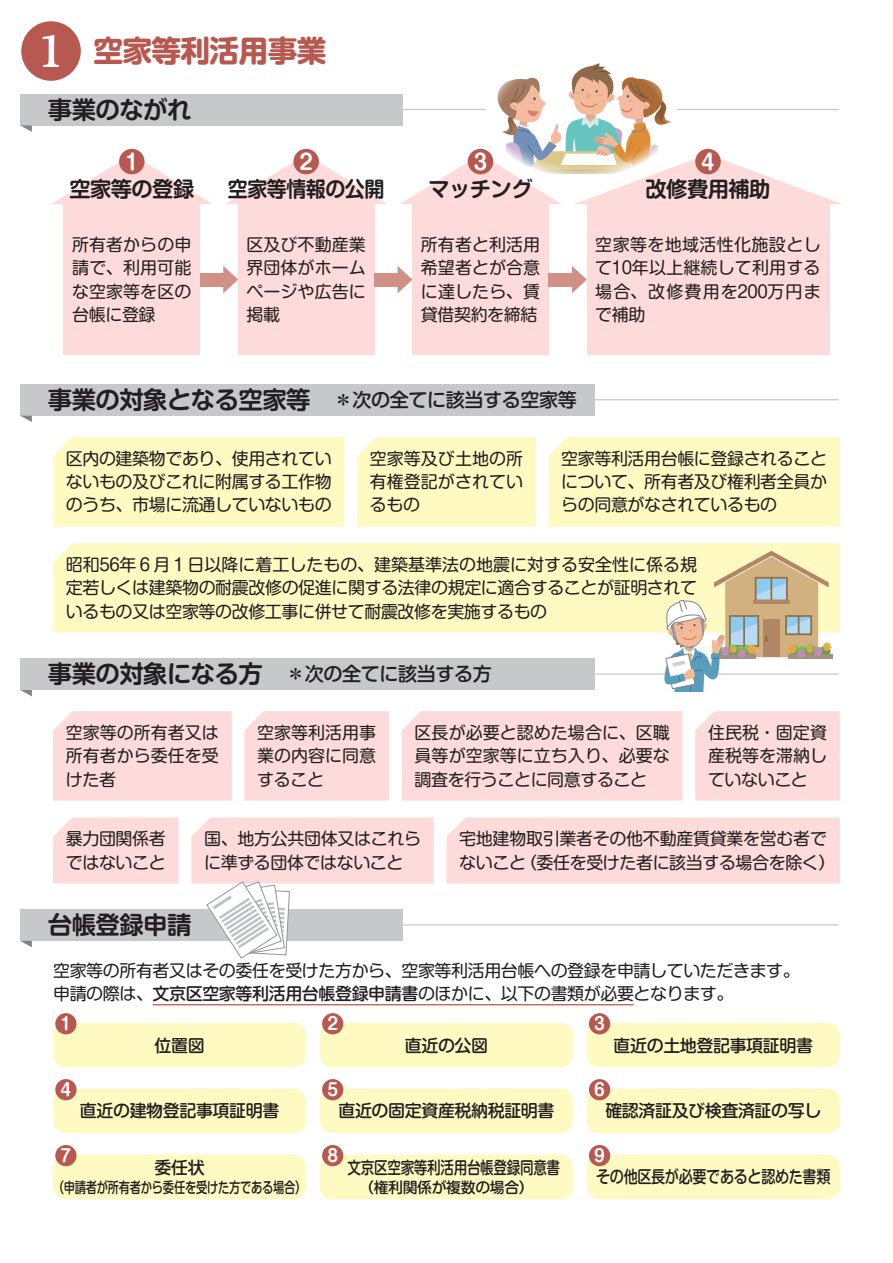
<style>
.page{position:relative;width:893px;height:1263px;background:#fff}
.page>*{position:absolute;margin:0;border:0;box-sizing:border-box;transform-origin:0 0}
.t1{font:700 44.7px "Iowan Old Style";color:#fff}
.t2{font:700 29.7px "Shin M Go Pr 6";letter-spacing:-.025em;color:#b75950}
.t3{font:700 24.45px "Shin M Go Pr 6 De";letter-spacing:-.025em;color:#231f20}
.t4{font:700 21.3px "Shin M Go Pr 6 De";letter-spacing:-.025em;color:#231f20}
.t5{font:700 21.3px "Shin M Go Pr 6 De";letter-spacing:-.025em;color:#231f20;scale:.94 1}
.t6{font:700 21.3px "Shin M Go Pr 6 De";color:#fff}
.t7{font:500 19.2px "Shin M Go Pr 6";letter-spacing:-.025em;color:#231f20}
.t8{font:16.95px/23.4px "Shin M Go Pr 6";letter-spacing:-.025em;color:#231f20;text-align:justify}
.t9{font:500 16.95px "Shin M Go Pr 6";letter-spacing:-.025em;color:#231f20}
.t10{font:500 16.95px "Shin M Go Pr 6";letter-spacing:-.025em;color:#231f20;scale:.83 1}
.t11{font:500 16.95px "Shin M Go Pr 6";letter-spacing:-.025em;color:#231f20;scale:.8 1}
.t12{font:700 16.95px "Shin M Go Pr 6 De";color:#fff}
.t13{font:500 14.85px "Shin M Go Pr 6";letter-spacing:-.025em;color:#231f20;scale:.76 1}
.t14{font:500 14.85px "Shin M Go Pr 6";letter-spacing:-.025em;color:#231f20}
.s1{font-family:"Shin M Go Pr 6";font-weight:500;font-size:19.2px}
.s2{font-weight:500}
</style>
<div class="page">
<div style="left:20px;top:94px;width:383px;height:31px;background:#c7c8ca"></div>
<svg style="left:20px;top:125px;width:12px;height:7px"></svg>
<div style="left:20px;top:909px;width:383px;height:32px;background:#c7c8ca"></div>
<svg style="left:20px;top:941px;width:12px;height:6px"></svg>
<div style="left:53px;top:437px;width:291px;height:89px;background:#fffac1"></div>
<div style="left:53px;top:543px;width:787px;height:89px;background:#fffac1"></div>
<div style="left:357px;top:437px;width:179px;height:89px;background:#fffac1"></div>
<div style="left:549px;top:437px;width:291px;height:89px;background:#fffac1"></div>
<hr style="left:153px;top:1004px;width:481px;height:1px;background:#b75950">
<div style="left:53px;top:711px;width:179px;height:89px;background:#fcdbda"></div>
<div style="left:695px;top:711px;width:145px;height:89px;background:#fcdbda"></div>
<div style="left:446px;top:817px;width:394px;height:66px;background:#fcdbda"></div>
<div style="left:53px;top:817px;width:126px;height:66px;background:#fcdbda"></div>
<div style="left:244px;top:711px;width:145px;height:89px;background:#fcdbda"></div>
<div style="left:402px;top:711px;width:280px;height:89px;background:#fcdbda"></div>
<hr style="left:403px;top:924px;width:436px;height:1px;background:#c7c8ca">
<hr style="left:403px;top:673px;width:436px;height:2px;background:#c7c8ca">
<hr style="left:403px;top:399px;width:436px;height:1px;background:#c7c8ca">
<div style="left:788px;top:654px;width:44px;height:5px;background:#a58e83"></div>
<svg style="left:661px;top:551px;width:170px;height:140px"></svg>
<svg style="left:191px;top:817px;width:243px;height:142px"></svg>
<div style="left:21px;top:21px;width:60px;height:60px;background:#b75950;border-radius:50%"></div>
<div style="left:53px;top:1023px;width:253px;height:44px;background:#fffac1;border-radius:13px"></div>
<div style="left:320px;top:1023px;width:253px;height:44px;background:#fffac1;border-radius:13px"></div>
<div style="left:587px;top:1023px;width:253px;height:44px;background:#fffac1;border-radius:13px"></div>
<div style="left:53px;top:1089px;width:253px;height:44px;background:#fffac1;border-radius:13px"></div>
<div style="left:320px;top:1089px;width:253px;height:44px;background:#fffac1;border-radius:13px"></div>
<div style="left:587px;top:1089px;width:253px;height:44px;background:#fffac1;border-radius:13px"></div>
<div style="left:53px;top:1154px;width:253px;height:45px;background:#fffac1;border-radius:13px"></div>
<div style="left:320px;top:1154px;width:253px;height:45px;background:#fffac1;border-radius:13px"></div>
<div style="left:587px;top:1154px;width:253px;height:45px;background:#fffac1;border-radius:13px"></div>
<div style="left:55px;top:1013px;width:22px;height:21px;background:#b75950;border-radius:50%"></div>
<div style="left:322px;top:1013px;width:21px;height:21px;background:#b75950;border-radius:50%"></div>
<div style="left:589px;top:1013px;width:21px;height:21px;background:#b75950;border-radius:50%"></div>
<div style="left:55px;top:1079px;width:22px;height:21px;background:#b75950;border-radius:50%"></div>
<div style="left:322px;top:1079px;width:21px;height:21px;background:#b75950;border-radius:50%"></div>
<div style="left:589px;top:1079px;width:21px;height:21px;background:#b75950;border-radius:50%"></div>
<div style="left:55px;top:1145px;width:22px;height:21px;background:#b75950;border-radius:50%"></div>
<div style="left:322px;top:1145px;width:21px;height:21px;background:#b75950;border-radius:50%"></div>
<div style="left:589px;top:1145px;width:21px;height:21px;background:#b75950;border-radius:50%"></div>
<div style="left:587px;top:204px;width:242px;height:151px;background:#fcdbda"></div>
<div style="left:64px;top:204px;width:136px;height:151px;background:#fcdbda"></div>
<div style="left:238px;top:204px;width:136px;height:151px;background:#fcdbda"></div>
<div style="left:412px;top:204px;width:137px;height:151px;background:#fcdbda"></div>
<svg style="left:52px;top:155px;width:160px;height:49px"></svg>
<svg style="left:226px;top:155px;width:160px;height:49px"></svg>
<svg style="left:400px;top:63px;width:441px;height:141px"></svg>
<div style="left:468px;top:149px;width:25px;height:25px;background:#b75950;border-radius:50%"></div>
<div style="left:293px;top:149px;width:26px;height:25px;background:#b75950;border-radius:50%"></div>
<div style="left:119px;top:149px;width:26px;height:25px;background:#b75950;border-radius:50%"></div>
<div style="left:695px;top:149px;width:26px;height:25px;background:#b75950;border-radius:50%"></div>
<div style="left:549px;top:273px;width:23px;height:13px;background:#d09184"></div>
<svg style="left:572px;top:266px;width:15px;height:27px"></svg>
<div style="left:200px;top:273px;width:23px;height:13px;background:#d09184"></div>
<svg style="left:223px;top:266px;width:15px;height:27px"></svg>
<div style="left:374px;top:273px;width:24px;height:13px;background:#d09184"></div>
<svg style="left:398px;top:266px;width:14px;height:27px"></svg>
<div style="left:20px;top:384px;width:574px;height:32px;background:#c7c8ca"></div>
<svg style="left:21px;top:416px;width:11px;height:6px"></svg>
<div style="left:20px;top:658px;width:574px;height:32px;background:#c7c8ca"></div>
<svg style="left:20px;top:690px;width:12px;height:6px"></svg>
<h1 class="t1" style="left:38px;top:10px;width:28px">1</h1>
<h2 class="t2" style="left:94px;top:26px;width:234px">空家等利活用事業</h2>
<h3 class="t3" style="left:48px;top:89px;width:145px">事業のながれ</h3>
<p class="t6" style="left:125px;top:144px;width:15px">1</p>
<p class="t6" style="left:299px;top:144px;width:15px">2</p>
<p class="t6" style="left:474px;top:144px;width:15px">3</p>
<p class="t6" style="left:701px;top:144px;width:15px">4</p>
<p class="t4" style="left:69px;top:172px;width:126px">空家等の登録</p>
<p class="t5" style="left:228px;top:172px;width:168px">空家等情報の公開</p>
<p class="t4" style="left:428px;top:172px;width:106px">マッチング</p>
<p class="t4" style="left:646px;top:172px;width:126px">改修費用補助</p>
<p class="t8" style="left:72px;top:232px;width:121px">所有者からの申請で、利用可能な空家等を区の台帳に登録</p>
<p class="t8" style="left:247px;top:232px;width:121px">区及び不動産業界団体がホームページや広告に掲載</p>
<p class="t8" style="left:421px;top:232px;width:121px">所有者と利活用希望者とが合意に達したら、賃貸借契約を締結</p>
<p class="t8" style="left:595px;top:232px;width:227px">空家等を地域活性化施設として10年以上継続して利用する場合、改修費用を200万円まで補助</p>
<h3 class="t3" style="left:48px;top:379px;width:307px">事業の対象となる空家等　<span class="s1">＊</span></h3>
<p class="t7" style="left:353px;top:384px;width:226px">次の全てに該当する空家等</p>
<p class="t8" style="left:66px;top:446px;width:267px">区内の建築物であり、使用されていないもの及びこれに附属する工作物のうち、市場に流通していないもの</p>
<p class="t8" style="left:370px;top:446px;width:155px">空家等及び土地の所有権登記がされているもの</p>
<p class="t8" style="left:561px;top:446px;width:267px">空家等利活用台帳に登録されることについて、所有者及び権利者全員からの同意がなされているもの</p>
<p class="t8" style="left:66px;top:552px;width:633px">昭和56年６月１日以降に着工したもの、建築基準法の地震に対する安全性に係る規定若しくは建築物の耐震改修の促進に関する法律の規定に適合することが証明されているもの又は空家等の改修工事に併せて耐震改修を実施するもの</p>
<h3 class="t3" style="left:48px;top:654px;width:259px">事業の対象になる方　<span class="s1">＊</span></h3>
<p class="t7" style="left:305px;top:658px;width:189px">次の全てに該当する方</p>
<p class="t8" style="left:257px;top:720px;width:121px">空家等利活用事業の内容に同意すること</p>
<p class="t8" style="left:415px;top:720px;width:257px">区長が必要と認めた場合に、区職員等が空家等に立ち入り、必要な調査を行うことに同意すること</p>
<p class="t8" style="left:66px;top:720px;width:155px">空家等の所有者又は所有者から委任を受けた者</p>
<p class="t8" style="left:708px;top:720px;width:121px">住民税・固定資産税等を滞納していないこと</p>
<p class="t8" style="left:66px;top:826px;width:101px">暴力団関係者ではないこと</p>
<p class="t8" style="left:204px;top:826px;width:218px">国、地方公共団体又はこれらに準ずる団体ではないこと</p>
<p class="t8" style="left:520px;top:826px;width:317px;text-indent:-61px">宅地建物取引業者その他不動産賃貸業を営む者で（委任を受けた者に該当する場合を除く(</p>
<p class="t8" style="left:459px;top:850px;width:68px">ないこと</p>
<h3 class="t3" style="left:48px;top:905px;width:145px">台帳登録申請</h3>
<p class="t8" style="left:53px;top:958px;width:748px">空家等の所有者又はその委任を受けた方から、空家等利活用台帳への登録を申請していただきます。申請の際は、<span class="s2">文京区空家等利活用台帳登録申請書</span>のほかに、以下の書類が必要となります。</p>
<p class="t12" style="left:61px;top:1010px;width:12px">1</p>
<p class="t12" style="left:327px;top:1010px;width:12px">2</p>
<p class="t12" style="left:594px;top:1010px;width:12px">3</p>
<p class="t9" style="left:155px;top:1031px;width:52px">位置図</p>
<p class="t9" style="left:405px;top:1031px;width:85px">直近の公図</p>
<p class="t9" style="left:614px;top:1031px;width:201px">直近の土地登記事項証明書</p>
<p class="t12" style="left:61px;top:1076px;width:12px">4</p>
<p class="t12" style="left:327px;top:1076px;width:12px">5</p>
<p class="t12" style="left:594px;top:1076px;width:12px">6</p>
<p class="t9" style="left:80px;top:1097px;width:201px">直近の建物登記事項証明書</p>
<p class="t9" style="left:338px;top:1097px;width:218px">直近の固定資産税納税証明書</p>
<p class="t9" style="left:605px;top:1097px;width:218px">確認済証及び検査済証の写し</p>
<p class="t12" style="left:61px;top:1141px;width:12px">7</p>
<p class="t9" style="left:155px;top:1153px;width:52px">委任状</p>
<p class="t13" style="left:53px;top:1175px;width:336px">（申請者が所有者から委任を受けた方である場合(</p>
<p class="t12" style="left:327px;top:1141px;width:12px">8</p>
<p class="t11" style="left:348px;top:1153px;width:267px">文京区空家等利活用台帳登録同意書</p>
<p class="t14" style="left:359px;top:1175px;width:176px">（権利関係が複数の場合）</p>
<p class="t12" style="left:594px;top:1141px;width:12px">9</p>
<p class="t10" style="left:596px;top:1163px;width:284px">その他区長が必要であると認めた書類</p>
</div>
